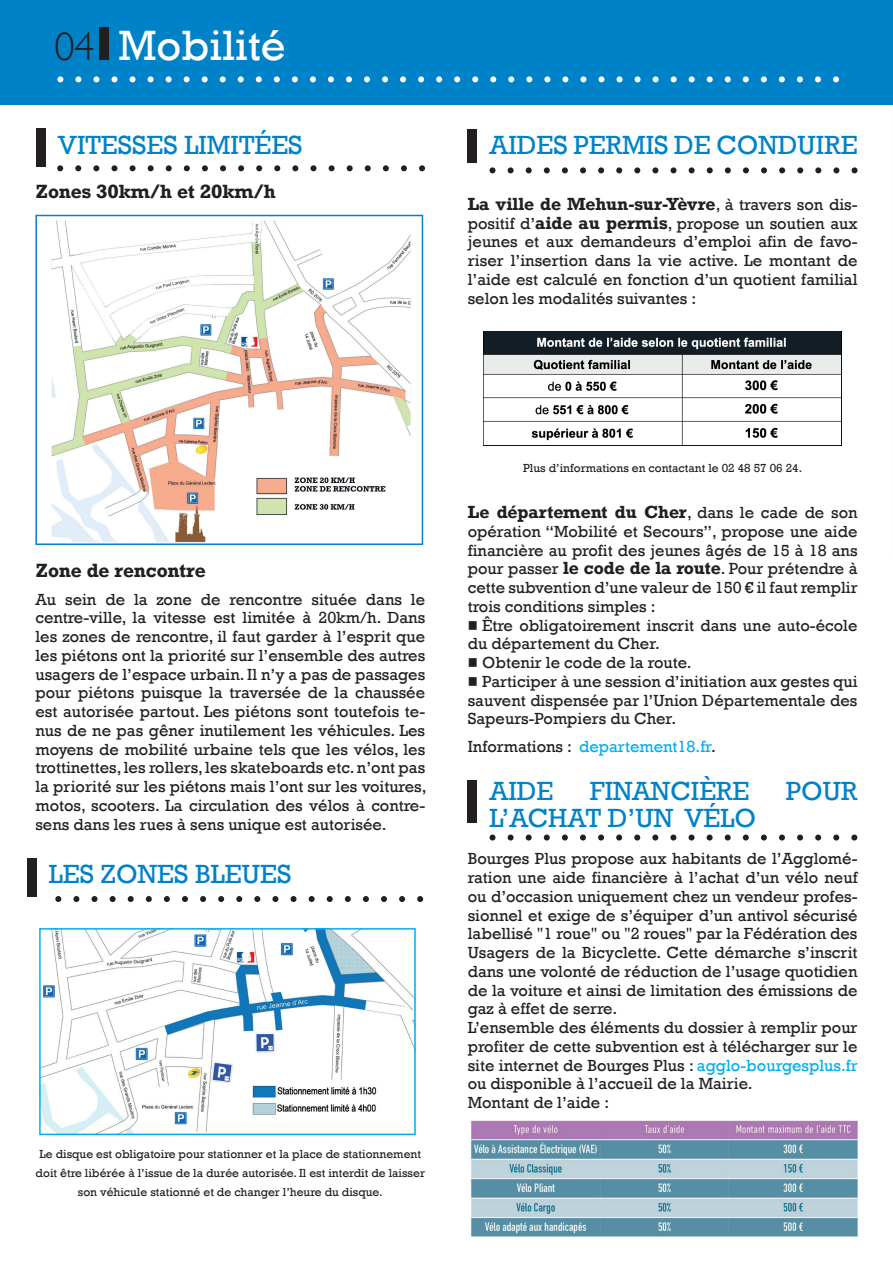
<style>
.page{position:relative;width:893px;height:1263px;background:#fff}
.page>*{position:absolute;margin:0;border:0;box-sizing:border-box;transform-origin:0 0}
.t1{font:43.5px "Rockwell";color:#fff}
.t2{font:27px "Rockwell";color:#0082c8}
.t3{font:700 18px "Rockwell";color:#231f20}
.t4{font:16.5px/18.8px "Rockwell";color:#231f20;text-align:justify}
.t5{font:16.5px "Rockwell";color:#00aeef}
.t6{font:12px/18.8px "Rockwell";color:#231f20;text-align:center}
.s1{font-family:"Gill Sans";font-weight:300;font-size:40.5px;color:#231f20}
.s2{font-weight:700}
.s3{color:#231f20}
.s4{color:#00aeef}
</style>
<div class="page">
<div style="left:0;top:0;width:893px;height:105px;background:#0082c8"></div>
<div style="left:100px;top:28px;width:9px;height:32px;background:#231f20"></div>
<svg style="left:57px;top:76px;width:782px;height:6px"></svg>
<div style="left:36px;top:128px;width:9px;height:38px;background:#231f20"></div>
<div style="left:468px;top:130px;width:9px;height:33px;background:#231f20"></div>
<img style="left:471px;top:1120px;width:387px;height:117px">
<img style="left:483px;top:331px;width:358px;height:115px">
<div style="left:27px;top:858px;width:9px;height:38px;background:#231f20"></div>
<svg style="left:489px;top:167px;width:368px;height:6px"></svg>
<svg style="left:489px;top:834px;width:368px;height:6px"></svg>
<div style="left:468px;top:780px;width:9px;height:43px;background:#231f20"></div>
<svg style="left:35px;top:215px;width:388px;height:330px"></svg>
<svg style="left:39px;top:928px;width:377px;height:207px"></svg>
<svg style="left:57px;top:165px;width:368px;height:6px"></svg>
<svg style="left:55px;top:896px;width:368px;height:6px"></svg>
<h1 class="t1" style="left:54px;top:18px;width:233px"><span class="s1">04</span> Mobilité</h1>
<h2 class="t2" style="left:58px;top:128px;width:246px">VITESSES LIMITÉES</h2>
<p class="t3" style="left:35px;top:186px;width:242px">Zones 30km/h et 20km/h</p>
<h2 class="t2" style="left:489px;top:128px;width:370px">AIDES PERMIS DE CONDUIRE</h2>
<p class="t4" style="left:468px;top:194px;width:391px"><span class="s2">La ville de Mehun-sur-Yèvre</span>, à travers son dis&shy;positif d’<span class="s2">aide au permis</span>, propose un soutien aux jeunes et aux demandeurs d’emploi afin de favo&shy;riser l’insertion dans la vie active. Le montant de l’aide est calculé en fonction d’un quotient familial selon les modalités suivantes :</p>
<p class="t3" style="left:35px;top:565px;width:172px">Zone de rencontre</p>
<p class="t4" style="left:35px;top:589px;width:393px">Au sein de la zone de rencontre située dans le centre-ville, la vitesse est limitée à 20km/h. Dans les zones de rencontre, il faut garder à l’esprit que les piétons ont la priorité sur l’ensemble des autres usagers de l’espace urbain. Il n’y a pas de passages pour piétons puisque la traversée de la chaussée est autorisée partout. Les piétons sont toutefois te&shy;nus de ne pas gêner inutilement les véhicules. Les moyens de mobilité urbaine tels que les vélos, les trottinettes, les rollers, les skateboards etc. n’ont pas la priorité sur les piétons mais l’ont sur les voitures, motos, scooters. La circulation des vélos à contre&shy;sens dans les rues à sens unique est autorisée.</p>
<h2 class="t2" style="left:49px;top:857px;width:244px">LES ZONES BLEUES</h2>
<p class="t6" style="left:36px;top:1144px;width:391px">Le disque est obligatoire pour stationner et la place de stationnement doit être libérée à l’issue de la durée autorisée. Il est interdit de laisser son véhicule stationné et de changer l’heure du disque.</p>
<p class="t6" style="left:523px;top:459px;width:281px">Plus d’informations en contactant le 02 48 57 06 24.</p>
<p class="t4" style="left:468px;top:503px;width:391px"><span class="s2">Le département du Cher</span>, dans le cade de son opération “Mobilité et Secours”, propose une aide financière au profit des jeunes âgés de 15 à 18 ans pour passer <span class="s2">le code de la route</span>. Pour prétendre à cette subvention d’une valeur de 150 € il faut remplir trois conditions simples :</p>
<p class="t4" style="left:482px;top:615px;width:377px">Être obligatoirement inscrit dans une auto-école</p>
<p class="t4" style="left:468px;top:634px;width:194px">du département du Cher.</p>
<p class="t4" style="left:482px;top:653px;width:211px">Obtenir le code de la route.</p>
<p class="t4" style="left:482px;top:671px;width:377px">Participer à une session d’initiation aux gestes qui</p>
<p class="t4" style="left:468px;top:690px;width:391px">sauvent dispensée par l’Union Départementale des</p>
<p class="t4" style="left:468px;top:709px;width:210px">Sapeurs-Pompiers du Cher.</p>
<p class="t5" style="left:468px;top:736px;width:250px"><span class="s3">Informations :</span> departement18.fr<span class="s3">.</span></p>
<h2 class="t2" style="left:489px;top:774px;width:65px">AIDE</h2>
<h2 class="t2" style="left:590px;top:774px;width:161px">FINANCIÈRE</h2>
<h2 class="t2" style="left:786px;top:774px;width:73px">POUR</h2>
<h2 class="t2" style="left:489px;top:801px;width:268px">L’ACHAT D’UN VÉLO</h2>
<p class="t4" style="left:468px;top:849px;width:391px;text-align:left">Bourges Plus propose aux habitants de l’Agglomé&shy;ration une aide financière à l’achat d’un vélo neuf ou d’occasion uniquement chez un vendeur profes&shy;sionnel et exige de s’équiper d’un antivol sécurisé labellisé "1 roue" ou "2 roues" par la Fédération des Usagers de la Bicyclette. Cette démarche s’inscrit dans une volonté de réduction de l’usage quotidien de la voiture et ainsi de limitation des émissions de gaz à effet de serre.<br>L’ensemble des éléments du dossier à remplir pour profiter de cette subvention est à télécharger sur le site internet de Bourges Plus : <span class="s4">agglo-bourgesplus.fr </span>ou disponible à l’accueil de la Mairie.<br>Montant de l’aide :</p>
</div>
